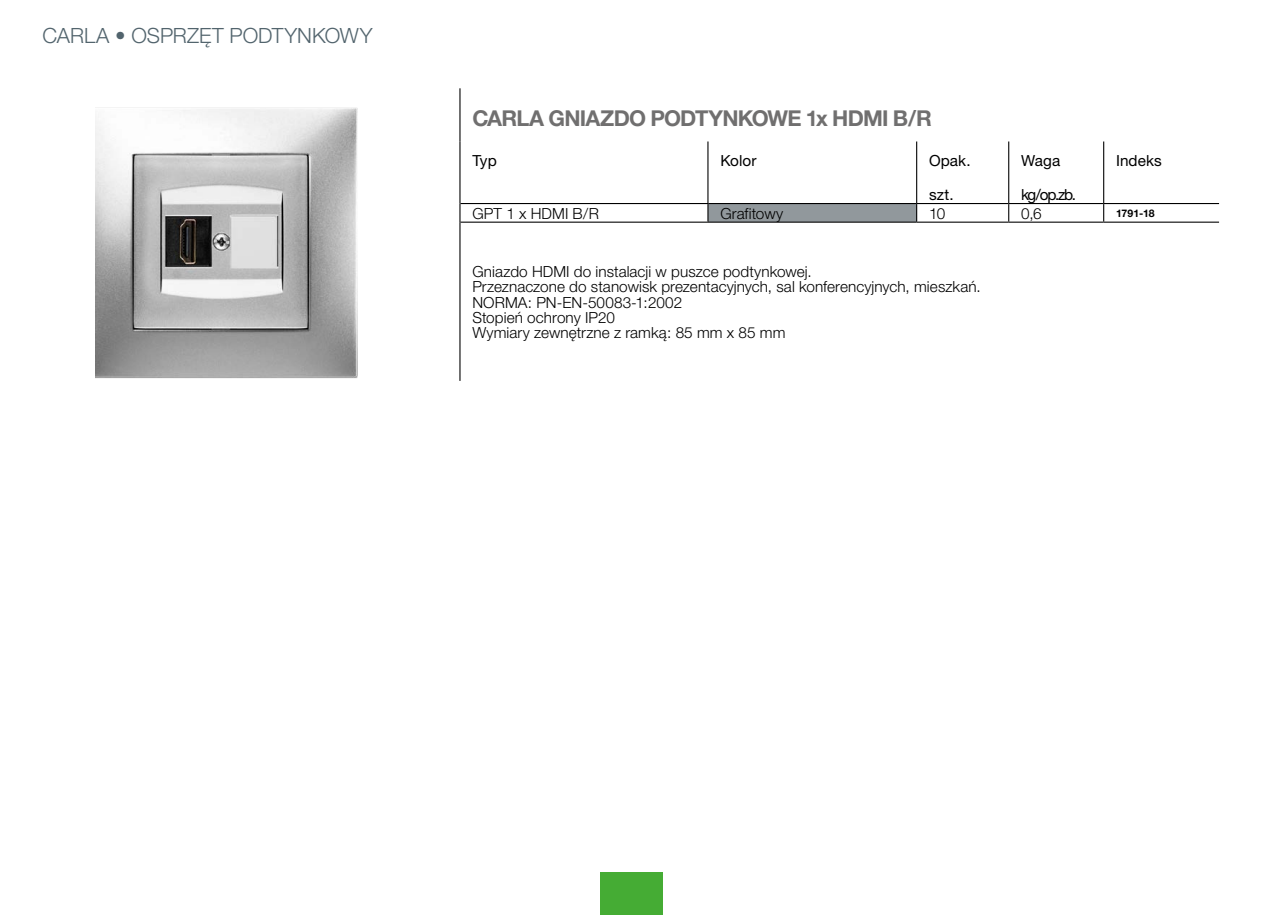
<style>
.page{position:relative;width:1263px;height:915px;background:#fff}
.page>*{position:absolute;margin:0;border:0;box-sizing:border-box;transform-origin:0 0}
.Normalny{font:700 21.9px "Helvetica Neue CE";letter-spacing:-.035em;color:#706f6f}
.t1{font:300 21px "Helvetica Neue CE";color:#52646d}
.Normalny-2{font:300 15.3px/15.3px "Helvetica Neue CE";letter-spacing:.005em;color:#000}
.t2{font:15.3px "Helvetica Neue CE";letter-spacing:.005em;color:#000}
.t3{font:700 10.5px "Helvetica Neue CE";color:#000}
</style>
<div class="page">
<div style="left:600px;top:872px;width:63px;height:42px;background:#45ac34"></div>
<svg style="left:460px;top:141px;width:645px;height:62px"></svg>
<hr style="left:459px;top:88px;width:1px;height:53px;background:#000">
<hr style="left:459px;top:141px;width:1px;height:62px;background:#000">
<svg style="left:459px;top:203px;width:760px;height:19px"></svg>
<hr style="left:459px;top:222px;width:1px;height:159px;background:#000">
<hr style="left:707px;top:141px;width:1px;height:62px;background:#000">
<hr style="left:916px;top:141px;width:1px;height:62px;background:#000">
<hr style="left:1008px;top:141px;width:1px;height:62px;background:#000">
<hr style="left:1103px;top:141px;width:1px;height:62px;background:#000">
<hr style="left:460px;top:203px;width:248px;height:1px;background:#000">
<hr style="left:1103px;top:203px;width:116px;height:1px;background:#000">
<hr style="left:460px;top:221px;width:248px;height:2px;background:#000">
<hr style="left:1104px;top:221px;width:115px;height:2px;background:#000">
<hr style="left:708px;top:203px;width:209px;height:1px;background:#000">
<hr style="left:917px;top:203px;width:92px;height:1px;background:#000">
<hr style="left:1009px;top:203px;width:94px;height:1px;background:#000">
<hr style="left:917px;top:221px;width:92px;height:2px;background:#000">
<hr style="left:1009px;top:221px;width:95px;height:2px;background:#000">
<hr style="left:708px;top:221px;width:209px;height:2px;background:#000">
<img style="left:95px;top:107px;width:263px;height:272px">
<h2 class="t1" style="left:43px;top:22px;width:332px">CARLA • OSPRZĘT PODTYNKOWY</h2>
<p class="Normalny" style="left:472px;top:105px;width:461px">CARLA GNIAZDO PODTYNKOWE 1x HDMI B/R</p>
<p class="t2" style="left:472px;top:151px;width:26px">Typ</p>
<p class="t2" style="left:720px;top:151px;width:38px">Kolor</p>
<p class="t2" style="left:929px;top:151px;width:43px">Opak.</p>
<p class="t2" style="left:929px;top:185px;width:26px">szt.</p>
<p class="t2" style="left:1021px;top:151px;width:41px">Waga</p>
<p class="t2" style="left:1021px;top:185px;width:57px">kg/op.zb.</p>
<p class="t2" style="left:1116px;top:151px;width:47px">Indeks</p>
<p class="Normalny-2" style="left:472px;top:206px;width:128px">GPT 1 x HDMI B/R</p>
<p class="Normalny-2" style="left:720px;top:206px;width:64px">Grafitowy</p>
<p class="Normalny-2" style="left:929px;top:206px;width:18px">10</p>
<p class="Normalny-2" style="left:1021px;top:206px;width:22px">0,6</p>
<p class="t3" style="left:1116px;top:206px;width:40px">1791-18</p>
<p class="Normalny-2" style="left:472px;top:264px;width:510px">Gniazdo HDMI do instalacji w puszce podtynkowej.<br>Przeznaczone do stanowisk prezentacyjnych, sal konferencyjnych, mieszkań.</p>
<p class="Normalny-2" style="left:472px;top:294px;width:211px">NORMA: PN-EN-50083-1:2002<br>Stopień ochrony IP20</p>
<p class="Normalny-2" style="left:472px;top:325px;width:315px">Wymiary zewnętrzne z ramką: 85 mm x 85 mm</p>
</div>
